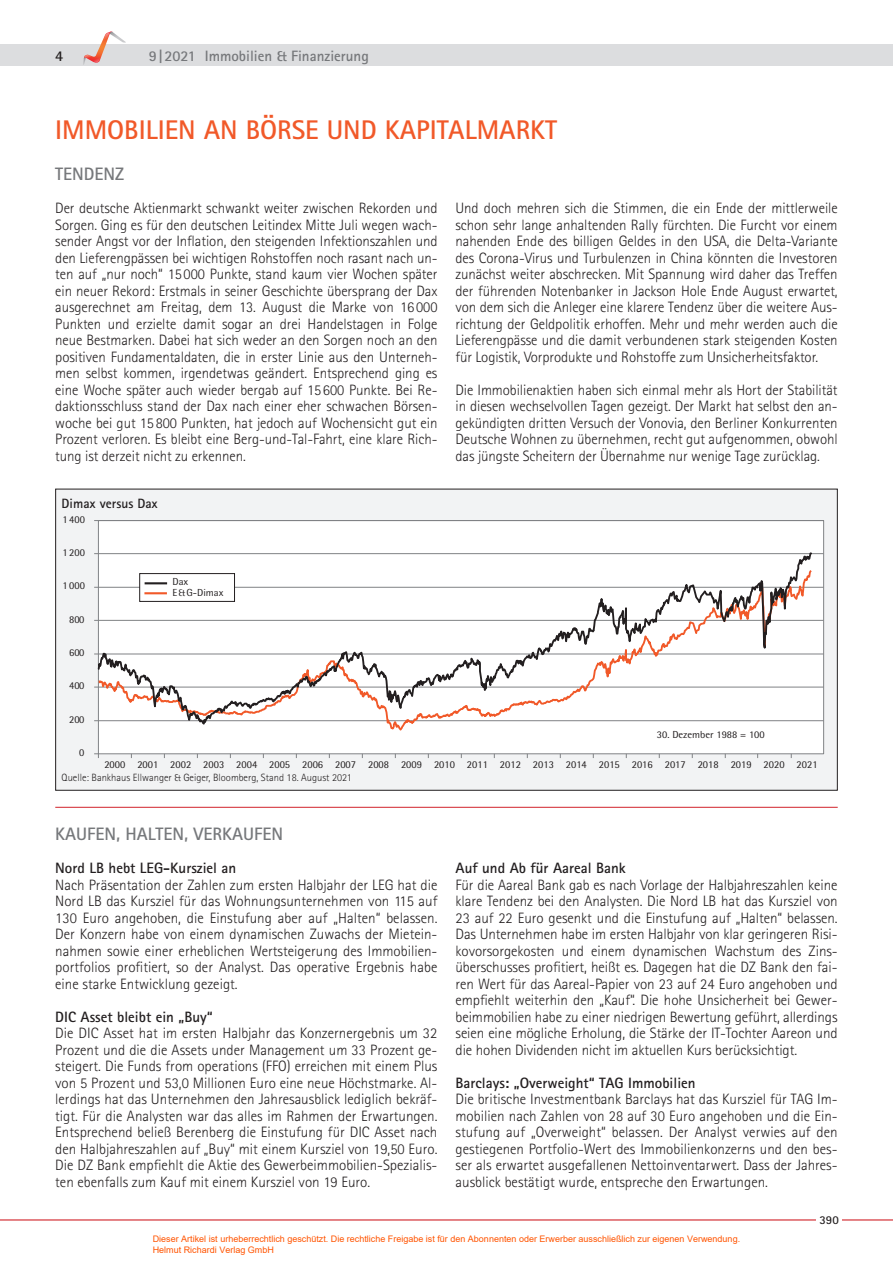
<style>
.page{position:relative;width:893px;height:1263px;background:#fff}
.page>*{position:absolute;margin:0;border:0;box-sizing:border-box;transform-origin:0 0}
.t1{font:700 27px "Rotis Sans Serif";color:#f15929}
.t2{font:700 18px "Rotis Sans Serif";color:#76787b}
.t3{font:300 15px/16.5px "Rotis Sans Serif";letter-spacing:-.005em;color:#231f20;text-align:justify}
.t4{font:700 15px "Rotis Sans Serif";color:#231f20}
.t5{font:700 15px "Rotis Sans Serif";color:#76787b}
.t6{font:700 13.5px "Rotis Sans Serif";color:#231f20}
.t7{font:700 12px "Rotis Sans Serif";color:#231f20}
.t8{font:10.5px "Rotis Semi Sans";color:#231f20}
.t9{font:300 10.5px "Rotis Sans Serif";color:#231f20}
.t10{font:10.2px/11.1px "Rotis Semi Sans";color:#231f20}
.t11{font:9px/10.8px "Arial";color:#ff5400}
</style>
<div class="page">
<div style="left:0;top:45px;width:893px;height:21px;background:#dcdddf"></div>
<hr style="left:0;top:1219px;width:893px;height:1px;background:#d1232a">
<svg style="left:83px;top:31px;width:43px;height:34px"></svg>
<div style="left:816px;top:1214px;width:26px;height:13px;background:#fff"></div>
<div style="left:56px;top:489px;width:781px;height:301px;background:#f2f3f4"></div>
<div style="left:98px;top:520px;width:726px;height:234px;background:#fff"></div>
<hr style="left:98px;top:520px;width:726px;height:1px;background:#808285">
<hr style="left:98px;top:553px;width:726px;height:1px;background:#808285">
<hr style="left:98px;top:587px;width:726px;height:1px;background:#808285">
<hr style="left:98px;top:620px;width:726px;height:1px;background:#808285">
<hr style="left:98px;top:654px;width:726px;height:1px;background:#808285">
<hr style="left:98px;top:687px;width:726px;height:1px;background:#808285">
<hr style="left:98px;top:720px;width:726px;height:1px;background:#808285">
<svg style="left:94px;top:753px;width:5px;height:5px"></svg>
<svg style="left:94px;top:520px;width:720px;height:213px"></svg>
<div style="left:140px;top:574px;width:94px;height:27px;background:#fff"></div>
<div style="left:139px;top:573px;width:96px;height:29px;border:1px solid #231f20"></div>
<hr style="left:146px;top:582px;width:20px;height:2px;background:#231f20">
<hr style="left:145px;top:592px;width:21px;height:2px;background:#f15929">
<hr style="left:55px;top:807px;width:783px;height:1px;background:#d1232a">
<p class="t4" style="left:55px;top:46px;width:10px">4</p>
<p class="t5" style="left:149px;top:46px;width:222px">9|2021 Immobilien &amp; Finanzierung</p>
<h1 class="t1" style="left:55px;top:113px;width:503px">IMMOBILIEN AN BÖRSE UND KAPITALMARKT</h1>
<p class="t2" style="left:55px;top:163px;width:70px">TENDENZ</p>
<p class="t3" style="left:55px;top:200px;width:384px">Der deutsche Aktienmarkt schwankt weiter zwischen Rekorden und Sorgen. Ging es für den deutschen Leitindex Mitte Juli wegen wach&shy;sender Angst vor der Inflation, den steigenden Infektionszahlen und den Lieferengpässen bei wichtigen Rohstoffen noch rasant nach un&shy;ten auf „nur noch“ 15000 Punkte, stand kaum vier Wochen später ein neuer Rekord: Erstmals in seiner Geschichte übersprang der Dax ausgerechnet am Freitag, dem 13. August die Marke von 16000<br>Punkten und erzielte damit sogar an drei Handelstagen in Folge neue Bestmarken. Dabei hat sich weder an den Sorgen noch an den positiven Fundamentaldaten, die in erster Linie aus den Unterneh&shy;men selbst kommen, irgendetwas geändert. Entsprechend ging es eine Woche später auch wieder bergab auf 15600 Punkte. Bei Re&shy;daktionsschluss stand der Dax nach einer eher schwachen Börsen&shy;woche bei gut 15800 Punkten, hat jedoch auf Wochensicht gut ein Prozent verloren. Es bleibt eine Berg-und-Tal-Fahrt, eine klare Rich&shy;tung ist derzeit nicht zu erkennen.</p>
<p class="t3" style="left:455px;top:200px;width:384px">Und doch mehren sich die Stimmen, die ein Ende der mittlerweile schon sehr lange anhaltenden Rally fürchten. Die Furcht vor einem nahenden Ende des billigen Geldes in den USA, die Delta-Variante des Corona-Virus und Turbulenzen in China könnten die Investoren zunächst weiter abschrecken. Mit Spannung wird daher das Treffen der führenden Notenbanker in Jackson Hole Ende August erwartet, von dem sich die Anleger eine klarere Tendenz über die weitere Aus&shy;richtung der Geldpolitik erhoffen. Mehr und mehr werden auch die Lieferengpässe und die damit verbundenen stark steigenden Kosten für Logistik, Vorprodukte und Rohstoffe zum Unsicherheitsfaktor.</p>
<p class="t3" style="left:455px;top:381px;width:384px">Die Immobilienaktien haben sich einmal mehr als Hort der Stabilität in diesen wechselvollen Tagen gezeigt. Der Markt hat selbst den an&shy;gekündigten dritten Versuch der Vonovia, den Berliner Konkurrenten Deutsche Wohnen zu übernehmen, recht gut aufgenommen, obwohl das jüngste Scheitern der Übernahme nur wenige Tage zurücklag.</p>
<p class="t6" style="left:62px;top:494px;width:98px">Dimax versus Dax</p>
<p class="t8" style="left:63px;top:513px;width:24px">1 400</p>
<p class="t8" style="left:63px;top:546px;width:24px">1 200</p>
<p class="t8" style="left:63px;top:579px;width:24px">1 000</p>
<p class="t8" style="left:69px;top:613px;width:17px">800</p>
<p class="t8" style="left:69px;top:646px;width:17px">600</p>
<p class="t8" style="left:69px;top:679px;width:17px">400</p>
<p class="t8" style="left:69px;top:713px;width:17px">200</p>
<p class="t8" style="left:79px;top:746px;width:7px">0</p>
<p class="t10" style="left:172px;top:576px;width:52px">Dax<br>E &amp; G-Dimax</p>
<p class="t10" style="left:657px;top:729px;width:109px">30. Dezember 1988 = 100</p>
<p class="t8" style="left:104px;top:758px;width:715px">2000 2001 2002 2003 2004 2005 2006 2007 2008 2009 2010 2011 2012 2013 2014 2015 2016 2017 2018 2019 2020 2021</p>
<p class="t9" style="left:62px;top:772px;width:292px">Quelle: Bankhaus Ellwanger &amp; Geiger, Bloomberg, Stand 18. August 2021</p>
<p class="t2" style="left:55px;top:823px;width:229px">KAUFEN, HALTEN, VERKAUFEN</p>
<p class="t4" style="left:55px;top:858px;width:183px">Nord LB hebt LEG-Kursziel an</p>
<p class="t3" style="left:55px;top:876px;width:384px">Nach Präsentation der Zahlen zum ersten Halbjahr der LEG hat die Nord LB das Kursziel für das Wohnungsunternehmen von 115 auf 130 Euro angehoben, die Einstufung aber auf „Halten“ belassen.<br>Der Konzern habe von einem dynamischen Zuwachs der Mietein&shy;nahmen sowie einer erheblichen Wertsteigerung des Immobilien&shy;portfolios profitiert, so der Analyst. Das operative Ergebnis habe eine starke Entwicklung gezeigt.</p>
<p class="t4" style="left:55px;top:1007px;width:159px">DIC Asset bleibt ein „Buy“</p>
<p class="t3" style="left:55px;top:1025px;width:384px">Die DIC Asset hat im ersten Halbjahr das Konzernergebnis um 32<br>Prozent und die die Assets under Management um 33 Prozent ge&shy;steigert. Die Funds from operations (FFO) erreichen mit einem Plus von 5 Prozent und 53,0 Millionen Euro eine neue Höchstmarke. Al&shy;lerdings hat das Unternehmen den Jahresausblick lediglich bekräf&shy;tigt. Für die Analysten war das alles im Rahmen der Erwartungen.<br>Entsprechend beließ Berenberg die Einstufung für DIC Asset nach den Halbjahreszahlen auf „Buy“ mit einem Kursziel von 19,50 Euro.<br>Die DZ Bank empfiehlt die Aktie des Gewerbeimmobilien-Spezialis&shy;ten ebenfalls zum Kauf mit einem Kursziel von 19 Euro.</p>
<p class="t4" style="left:455px;top:858px;width:172px">Auf und Ab für Aareal Bank</p>
<p class="t3" style="left:455px;top:876px;width:384px">Für die Aareal Bank gab es nach Vorlage der Halbjahreszahlen keine klare Tendenz bei den Analysten. Die Nord LB hat das Kursziel von 23 auf 22 Euro gesenkt und die Einstufung auf „Halten“ belassen.<br>Das Unternehmen habe im ersten Halbjahr von klar geringeren Risi&shy;kovorsorgekosten und einem dynamischen Wachstum des Zins&shy;überschusses profitiert, heißt es. Dagegen hat die DZ Bank den fai&shy;ren Wert für das Aareal-Papier von 23 auf 24 Euro angehoben und empfiehlt weiterhin den „Kauf“. Die hohe Unsicherheit bei Gewer&shy;beimmobilien habe zu einer niedrigen Bewertung geführt, allerdings seien eine mögliche Erholung, die Stärke der IT-Tochter Aareon und die hohen Dividenden nicht im aktuellen Kurs berücksichtigt.</p>
<p class="t4" style="left:455px;top:1073px;width:242px">Barclays: „Overweight“ TAG Immobilien</p>
<p class="t3" style="left:455px;top:1091px;width:384px">Die britische Investmentbank Barclays hat das Kursziel für TAG Im&shy;mobilien nach Zahlen von 28 auf 30 Euro angehoben und die Ein&shy;stufung auf „Overweight“ belassen. Der Analyst verwies auf den gestiegenen Portfolio-Wert des Immobilienkonzerns und den bes&shy;ser als erwartet ausgefallenen Nettoinventarwert. Dass der Jahres&shy;ausblick bestätigt wurde, entspreche den Erwartungen.</p>
<p class="t7" style="left:819px;top:1212px;width:21px">390</p>
<p class="t11" style="left:153px;top:1233px;width:589px">Dieser Artikel ist urheberrechtlich geschützt. Die rechtliche Freigabe ist für den Abonnenten oder Erwerber ausschließlich zur eigenen Verwendung.<br>Helmut Richardi Verlag GmbH</p>
</div>
